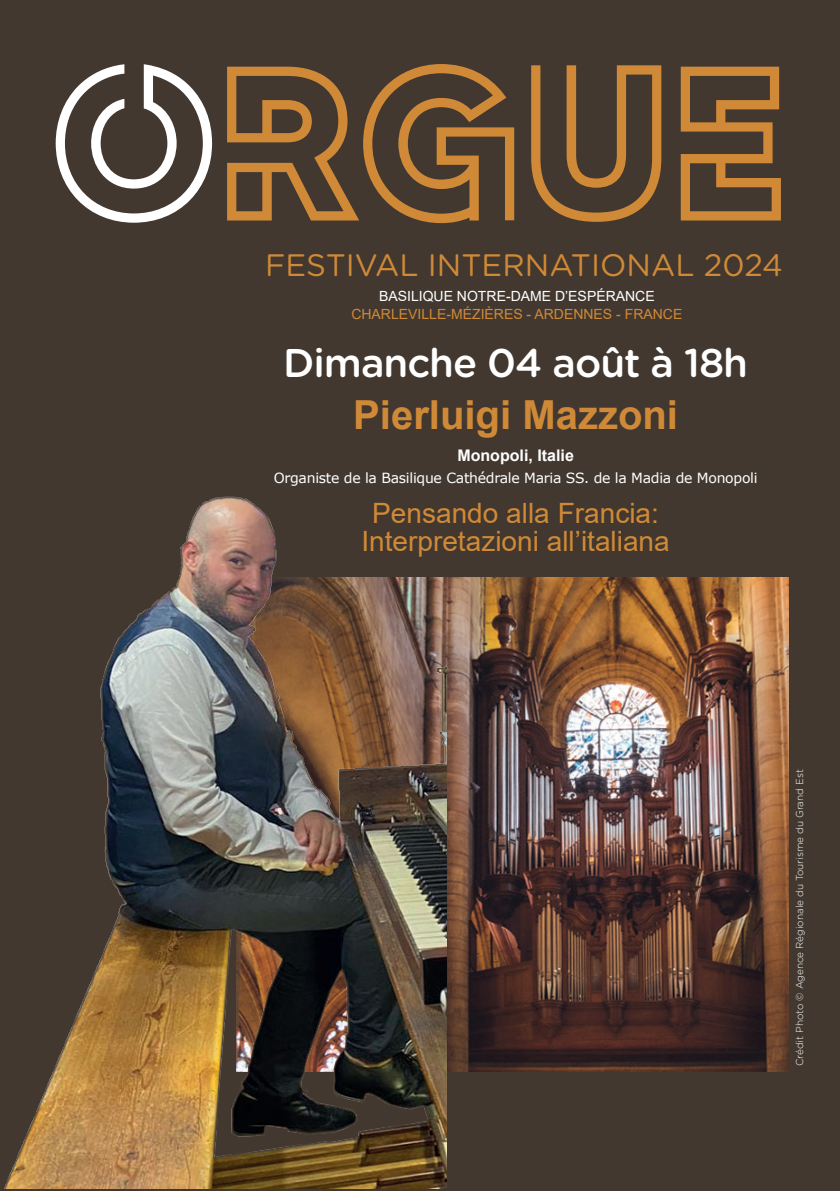
<style>
.page{position:relative;width:840px;height:1191px;background:#fff}
.page>*{position:absolute;margin:0;border:0;box-sizing:border-box;transform-origin:0 0}
.t1{font:220px "NEONLED Light";color:#d08a37}
.t2{font:500 40px "Gotham Rounded";letter-spacing:-.025em;color:#fff}
.t3{font:700 40px "Arial";color:#d08a37}
.t4{font:31px "Gotham Rounded";color:#d08a37}
.t5{font:28px/28px "Arial";color:#d08a37;text-align:center}
.t6{font:700 16px "Arial";color:#fff}
.t7{font:14px "Verdana";letter-spacing:-.02em;color:#fff}
.t8{font:14px "Arial";color:#d08a37}
.t9{font:14px "Arial";color:#fff}
.t10{font:300 10px "Gotham Rounded";color:#fff}
.s1{color:#fff}
</style>
<div class="page">
<div style="left:0;top:0;width:839px;height:1191px;background:#423830"></div>
<img style="left:446px;top:577px;width:342px;height:494px">
<img style="left:4px;top:496px;width:442px;height:692px">
<h1 class="t1" style="left:51px;top:61px;width:739px"><span class="s1">O</span>RGUE</h1>
<h3 class="t4" style="left:265px;top:244px;width:519px">FESTIVAL INTERNATIONAL 2024</h3>
<p class="t9" style="left:379px;top:286px;width:277px">BASILIQUE NOTRE-DAME D’ESPÉRANCE</p>
<p class="t8" style="left:351px;top:304px;width:332px">CHARLEVILLE-MÉZIÈRES - ARDENNES - FRANCE</p>
<h2 class="t2" style="left:283px;top:334px;width:466px">Dimanche 04 août à 18h</h2>
<h2 class="t3" style="left:353px;top:387px;width:326px">Pierluigi Mazzoni</h2>
<p class="t6" style="left:457px;top:444px;width:118px">Monopoli, Italie</p>
<p class="t7" style="left:273px;top:468px;width:485px">Organiste de la Basilique Cathédrale Maria SS. de la Madia de Monopoli</p>
<h3 class="t5" style="left:361px;top:499px;width:310px">Pensando alla Francia:<br>Interpretazioni all’italiana</h3>
<p class="t10" style="left:792px;top:1066px;width:298px;rotate:-90deg">Crédit Photo © Agence Régionale du Tourisme du Grand Est</p>
</div>
